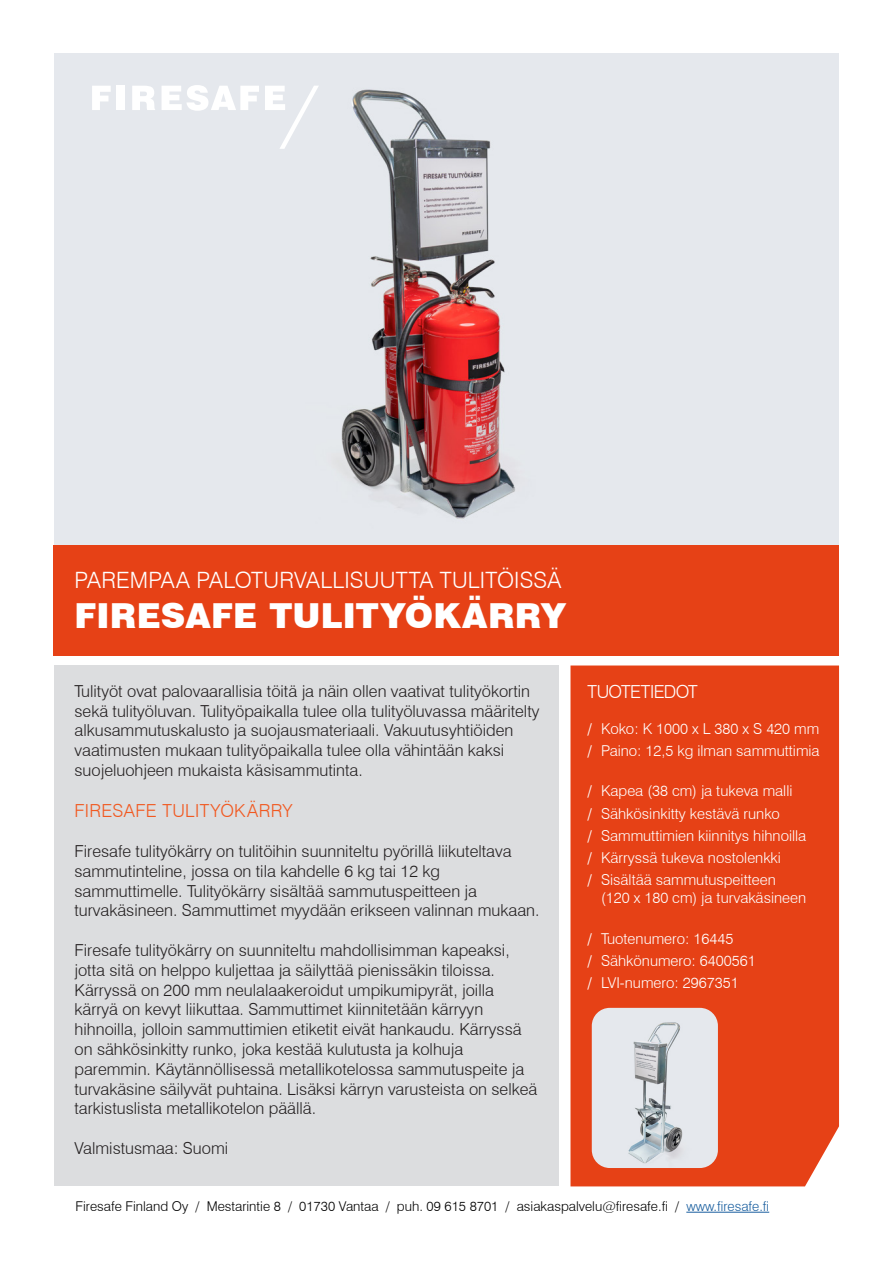
<style>
.page{position:relative;width:893px;height:1263px;background:#fff}
.page>*{position:absolute;margin:0;border:0;box-sizing:border-box;transform-origin:0 0}
.t1{font:900 34.5px "Swiss 721 BT";letter-spacing:.005em;color:#fff}
.t2{font:300 22.5px "Swiss 721 BT";letter-spacing:.01em;color:#fff}
.Paragraph_Style_1{font:300 18px "Swiss 721 BT";letter-spacing:.02em;color:#f15921}
.Paragraph_Style_1-2{font:300 18px "Swiss 721 BT";letter-spacing:-.03em;color:#fff}
.Paragraph_Style_1-3{font:300 16.5px/19.8px "Swiss 721 BT";color:#231f20}
.t3{font:300 15px/18px "Swiss 721 BT";color:#fff}
.t4{font:300 13.5px "Swiss 721 BT";color:#000001}
.s1{font-weight:400}
.s2{color:#175d9e}
</style>
<div class="page">
<div style="left:54px;top:665px;width:504px;height:521px;background:#dcdddf"></div>
<div style="left:54px;top:545px;width:785px;height:110px;background:#e64116"></div>
<div style="left:570px;top:665px;width:269px;height:521px;background:#e64116"></div>
<img style="left:54px;top:53px;width:785px;height:492px">
<svg style="left:92px;top:86px;width:19px;height:24px"></svg>
<div style="left:117px;top:86px;width:8px;height:24px;background:#fff"></div>
<svg style="left:132px;top:86px;width:23px;height:24px"></svg>
<svg style="left:162px;top:85px;width:97px;height:26px"></svg>
<svg style="left:265px;top:86px;width:54px;height:63px"></svg>
<img style="left:592px;top:1008px;width:126px;height:160px">
<hr style="left:686px;top:1212px;width:83px;height:1px;background:#175d9e">
<p class="t2" style="left:75px;top:566px;width:488px">PAREMPAA PALOTURVALLISUUTTA TULITÖISSÄ</p>
<p class="t1" style="left:75px;top:594px;width:493px">FIRESAFE TULITYÖKÄRRY</p>
<p class="Paragraph_Style_1-3" style="left:75px;top:681px;width:466px">Tulityöt ovat palovaarallisia töitä ja näin ollen vaativat tulityökortin sekä tulityöluvan. Tulityöpaikalla tulee olla tulityöluvassa määritelty alkusammutuskalusto ja suojausmateriaali. Vakuutusyhtiöiden vaatimusten mukaan tulityöpaikalla tulee olla vähintään kaksi suojeluohjeen mukaista käsisammutinta.</p>
<p class="Paragraph_Style_1" style="left:75px;top:800px;width:220px">FIRESAFE TULITYÖKÄRRY</p>
<p class="Paragraph_Style_1-3" style="left:75px;top:841px;width:466px">Firesafe tulityökärry on tulitöihin suunniteltu pyörillä liikuteltava sammutinteline, jossa on tila kahdelle 6 kg tai 12 kg sammuttimelle. Tulityökärry sisältää sammutuspeitteen ja turvakäsineen. Sammuttimet myydään erikseen valinnan mukaan.</p>
<p class="Paragraph_Style_1-3" style="left:75px;top:940px;width:464px">Firesafe tulityökärry on suunniteltu mahdollisimman kapeaksi, jotta sitä on helppo kuljettaa ja säilyttää pienissäkin tiloissa.<br>Kärryssä on 200 mm neulalaakeroidut umpikumipyrät, joilla kärryä on kevyt liikuttaa. Sammuttimet kiinnitetään kärryyn hihnoilla, jolloin sammuttimien etiketit eivät hankaudu. Kärryssä on sähkösinkitty runko, joka kestää kulutusta ja kolhuja paremmin. Käytännöllisessä metallikotelossa sammutuspeite ja turvakäsine säilyvät puhtaina. Lisäksi kärryn varusteista on selkeä tarkistuslista metallikotelon päällä.</p>
<p class="Paragraph_Style_1-3" style="left:75px;top:1138px;width:155px">Valmistusmaa: Suomi</p>
<p class="Paragraph_Style_1-2" style="left:587px;top:681px;width:112px">TUOTETIEDOT</p>
<p class="t3" style="left:587px;top:719px;width:233px"><span class="s1">/</span> Koko: K 1000 x L 380 x S 420 mm</p>
<p class="t3" style="left:587px;top:742px;width:234px"><span class="s1">/</span> Paino: 12,5 kg ilman sammuttimia</p>
<p class="t3" style="left:587px;top:782px;width:206px"><span class="s1">/</span> Kapea (38 cm) ja tukeva malli</p>
<p class="t3" style="left:587px;top:804px;width:194px"><span class="s1">/</span> Sähkösinkitty kestävä runko</p>
<p class="t3" style="left:587px;top:826px;width:220px"><span class="s1">/</span> Sammuttimien kiinnitys hihnoilla</p>
<p class="t3" style="left:587px;top:849px;width:195px"><span class="s1">/</span> Kärryssä tukeva nostolenkki</p>
<p class="t3" style="left:601px;top:871px;width:207px;text-indent:-14px"><span class="s1">/</span> Sisältää sammutuspeitteen (120 x 180 cm) ja turvakäsineen</p>
<p class="t3" style="left:587px;top:929px;width:147px"><span class="s1">/</span> Tuotenumero: 16445</p>
<p class="t3" style="left:587px;top:951px;width:170px"><span class="s1">/</span> Sähkönumero: 6400561</p>
<p class="t3" style="left:587px;top:974px;width:153px"><span class="s1">/</span> LVI-numero: 2967351</p>
<p class="t4" style="left:75px;top:1198px;width:695px">Firesafe Finland Oy / Mestarintie 8 / 01730 Vantaa / puh. 09 615 8701 / asiakaspalvelu@firesafe.fi / <span class="s2">www.firesafe.fi</span></p>
</div>
